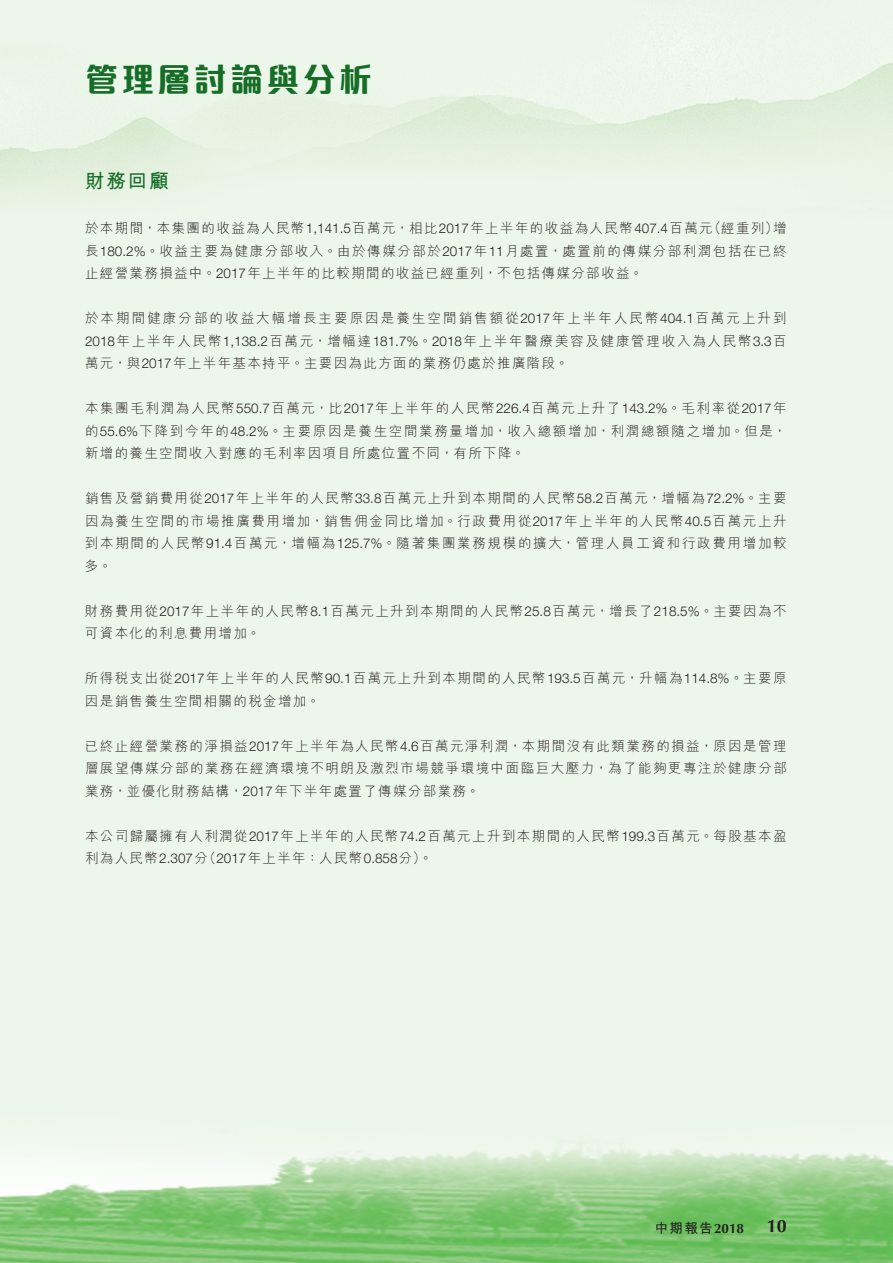
<style>
.page{position:relative;width:893px;height:1263px;background:#fff}
.page>*{position:absolute;margin:0;border:0;box-sizing:border-box;transform-origin:0 0}
.t1{font:800 33px "M Elle HK";letter-spacing:.1em;color:#166d27}
.t2{font:700 19.5px "M Hei HK";color:#166d27}
.t3{font:700 18px "Optima LT Std";color:#231f20}
.t4{font:300 13.5px/22.5px "M Hei HK";letter-spacing:.105em;color:#231f20}
.t5{font:700 13.5px "M Hei HK";color:#231f20}
.s1{font-family:"Helvetica Neue LT Std"}
.s2{font-family:"Optima LT Std"}
</style>
<div class="page">
<img style="left:0;top:0;width:893px;height:1263px">
<h1 class="t1" style="left:85px;top:63px;width:289px">管理層討論與分析</h1>
<h2 class="t2" style="left:85px;top:166px;width:85px">財務回顧</h2>
<p class="t4" style="left:708px;top:217px;width:72px">（經重列）</p>
<p class="t4" style="left:85px;top:217px;width:703px">於本期間，本集團的收益為人民幣<span class="s1">1,141.5</span>百萬元，相比<span class="s1">2017</span>年上半年的收益為人民幣<span class="s1">407.4</span>百萬元<br>長<span class="s1">180.2%</span>。收益主要為健康分部收入。由於傳媒分部於<span class="s1">2017</span>年<span class="s1">11</span>月處置，處置前的傳媒分部利潤包括在已終止經營業務損益中。<span class="s1">2017</span>年上半年的比較期間的收益已經重列，不包括傳媒分部收益。</p>
<p class="t4" style="left:85px;top:307px;width:703px;text-align:justify">於本期間健康分部的收益大幅增長主要原因是養生空間銷售額從<span class="s1">2017</span>年上半年人民幣<span class="s1">404.1</span>百萬元上升到<span class="s1">2018</span>年上半年人民幣<span class="s1">1,138.2</span>百萬元，增幅達<span class="s1">181.7%</span>。<span class="s1">2018</span>年上半年醫療美容及健康管理收入為人民幣<span class="s1">3.3</span>百萬元，與<span class="s1">2017</span>年上半年基本持平。主要因為此方面的業務仍處於推廣階段。</p>
<p class="t4" style="left:85px;top:397px;width:703px;text-align:justify">本集團毛利潤為人民幣<span class="s1">550.7</span>百萬元，比<span class="s1">2017</span>年上半年的人民幣<span class="s1">226.4</span>百萬元上升了<span class="s1">143.2%</span>。毛利率從<span class="s1">2017</span>年的<span class="s1">55.6%</span>下降到今年的<span class="s1">48.2%</span>。主要原因是養生空間業務量增加，收入總額增加，利潤總額隨之增加。但是，新增的養生空間收入對應的毛利率因項目所處位置不同，有所下降。</p>
<p class="t4" style="left:85px;top:487px;width:703px;text-align:justify">銷售及營銷費用從<span class="s1">2017</span>年上半年的人民幣<span class="s1">33.8</span>百萬元上升到本期間的人民幣<span class="s1">58.2</span>百萬元，增幅為<span class="s1">72.2%</span>。主要因為養生空間的市場推廣費用增加，銷售佣金同比增加。行政費用從<span class="s1">2017</span>年上半年的人民幣<span class="s1">40.5</span>百萬元上升到本期間的人民幣<span class="s1">91.4</span>百萬元，增幅為<span class="s1">125.7%</span>。隨著集團業務規模的擴大，管理人員工資和行政費用增加較多。</p>
<p class="t4" style="left:85px;top:599px;width:703px">財務費用從<span class="s1">2017</span>年上半年的人民幣<span class="s1">8.1</span>百萬元上升到本期間的人民幣<span class="s1">25.8</span>百萬元，增長了<span class="s1">218.5%</span>。主要因為不可資本化的利息費用增加。</p>
<p class="t4" style="left:85px;top:667px;width:703px">所得稅支出從<span class="s1">2017</span>年上半年的人民幣<span class="s1">90.1</span>百萬元上升到本期間的人民幣<span class="s1">193.5</span>百萬元，升幅為<span class="s1">114.8%</span>。主要原因是銷售養生空間相關的稅金增加。</p>
<p class="t4" style="left:85px;top:734px;width:703px;text-align:justify">已終止經營業務的淨損益<span class="s1">2017</span>年上半年為人民幣<span class="s1">4.6</span>百萬元淨利潤，本期間沒有此類業務的損益，原因是管理層展望傳媒分部的業務在經濟環境不明朗及激烈市場競爭環境中面臨巨大壓力，為了能夠更專注於健康分部業務，並優化財務結構，<span class="s1">2017</span>年下半年處置了傳媒分部業務。</p>
<p class="t4" style="left:203px;top:824px;width:585px;text-indent:-118px">本公司歸屬擁有人利潤從<span class="s1">2017</span>年上半年的人民幣<span class="s1">74.2</span>百萬元上升到本期間的人民幣<span class="s1">199.3</span>百萬元。每股基本盈（<span class="s1">2017</span>年上半年：人民幣<span class="s1">0.858</span>分。(</p>
<p class="t4" style="left:773px;top:217px;width:15px">增</p>
<p class="t4" style="left:85px;top:847px;width:124px">利為人民幣<span class="s1">2.307</span>分</p>
<p class="t5" style="left:655px;top:1218px;width:91px">中期報告<span class="s2">2018</span></p>
<h3 class="t3" style="left:767px;top:1215px;width:22px">10</h3>
</div>
